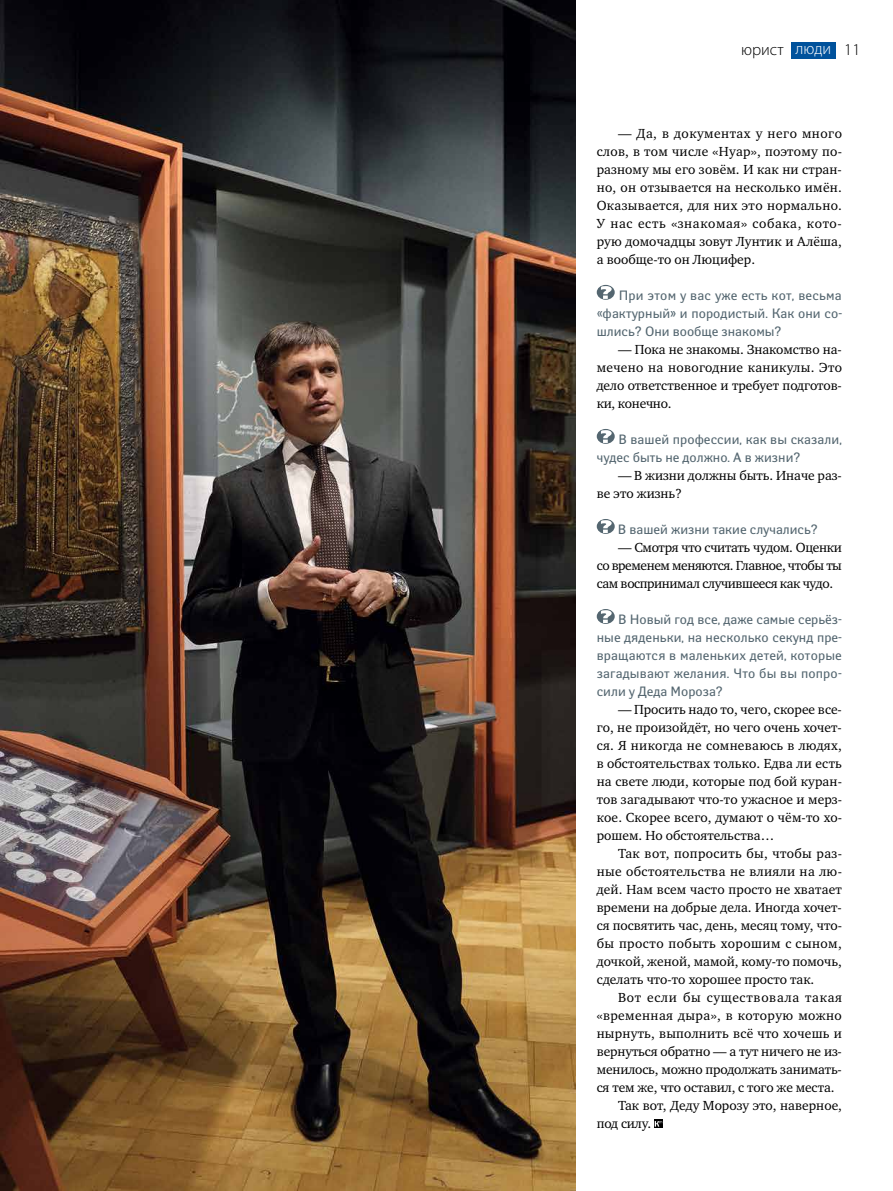
<style>
.page{position:relative;width:893px;height:1191px;background:#fff}
.page>*{position:absolute;margin:0;border:0;box-sizing:border-box;transform-origin:0 0}
.t1{font:300 16.5px "Myriad Pro";color:#000}
.t2{font:13.5px/18px "Charter ITC";color:#000;text-align:justify}
.t3{font:13.5px/18px "Yanus";letter-spacing:.005em;color:#546670;text-align:justify}
.t4{font:13.5px "Charter ITC";letter-spacing:.03em;color:#000}
.t5{font:13.5px "Charter ITC";letter-spacing:.05em;color:#000}
.s1{color:#fff}
</style>
<div class="page">
<img style="left:0;top:0;width:576px;height:1191px">
<div style="left:791px;top:42px;width:44px;height:17px;background:#00529c"></div>
<svg style="left:597px;top:285px;width:18px;height:15px"></svg>
<svg style="left:597px;top:429px;width:18px;height:15px"></svg>
<svg style="left:597px;top:519px;width:18px;height:15px"></svg>
<svg style="left:597px;top:609px;width:18px;height:15px"></svg>
<svg style="left:654px;top:1119px;width:9px;height:9px"></svg>
<svg style="left:655px;top:1121px;width:7px;height:5px"></svg>
<p class="t1" style="left:741px;top:40px;width:121px">юрист <span class="s1">люди</span> 11</p>
<p class="t2" style="left:597px;top:124px;width:247px;text-indent:21px">— Да, в документах у него много слов, в том числе «Нуар», поэтому по&shy;разному мы его зовём. И как ни стран&shy;но, он отзывается на несколько имён.<br>Оказывается, для них это нормально.<br>У нас есть «знакомая» собака, кото&shy;рую домочадцы зовут Лунтик и Алёша, а вообще-то он Люцифер.</p>
<p class="t3" style="left:597px;top:286px;width:247px;text-indent:22px">При этом у вас уже есть кот, весьма «фактурный» и породистый. Как они со&shy;шлись? Они вообще знакомы?</p>
<p class="t2" style="left:597px;top:340px;width:247px;text-indent:21px">— Пока не знакомы. Знакомство на&shy;мечено на новогодние каникулы. Это дело ответственное и требует подготов&shy;ки, конечно.</p>
<p class="t3" style="left:597px;top:430px;width:247px;text-indent:22px">В вашей профессии, как вы сказали, чудес быть не должно. А в жизни?</p>
<p class="t2" style="left:597px;top:466px;width:247px;text-indent:21px">— В жизни должны быть. Иначе раз&shy;ве это жизнь?</p>
<p class="t3" style="left:618px;top:520px;width:202px">В вашей жизни такие случались?</p>
<p class="t2" style="left:597px;top:538px;width:247px;text-indent:21px">— Смотря что считать чудом. Оценки со временем меняются. Главное, чтобы ты сам воспринимал случившееся как чудо.</p>
<p class="t3" style="left:597px;top:610px;width:247px;text-indent:21px">В Новый год все, даже самые серьёз&shy;ные дяденьки, на несколько секунд пре&shy;вращаются в маленьких детей, которые загадывают желания. Что бы вы попро&shy;сили у Деда Мороза?</p>
<p class="t2" style="left:597px;top:700px;width:247px;text-indent:21px">— Просить надо то, чего, скорее все&shy;го, не произойдёт, но чего очень хочет&shy;ся. Я никогда не сомневаюсь в людях, в обстоятельствах только. Едва ли есть на свете люди, которые под бой куран&shy;тов загадывают что-то ужасное и мерз&shy;кое. Скорее всего, думают о чём-то хо&shy;рошем. Но обстоятельства…</p>
<p class="t2" style="left:597px;top:844px;width:247px;text-indent:21px">Так вот, попросить бы, чтобы раз&shy;ные обстоятельства не влияли на лю&shy;дей. Нам всем часто просто не хватает времени на добрые дела. Иногда хочет&shy;ся посвятить час, день, месяц тому, что&shy;бы просто побыть хорошим с сыном, дочкой, женой, мамой, кому-то помочь, сделать что-то хорошее просто так.</p>
<p class="t5" style="left:618px;top:989px;width:226px">Вот если бы существовала такая</p>
<p class="t4" style="left:597px;top:1007px;width:247px">«временная дыра», в которую можно</p>
<p class="t2" style="left:597px;top:1024px;width:247px">нырнуть, выполнить всё что хочешь и</p>
<p class="t2" style="left:597px;top:1042px;width:247px">вернуться обратно — а тут ничего не из-</p>
<p class="t2" style="left:597px;top:1060px;width:247px">менилось, можно продолжать занимать-</p>
<p class="t2" style="left:597px;top:1078px;width:239px">ся тем же, что оставил, с того же места.</p>
<p class="t2" style="left:618px;top:1096px;width:226px">Так вот, Деду Морозу это, наверное,</p>
<p class="t2" style="left:597px;top:1114px;width:56px">под силу.</p>
</div>
